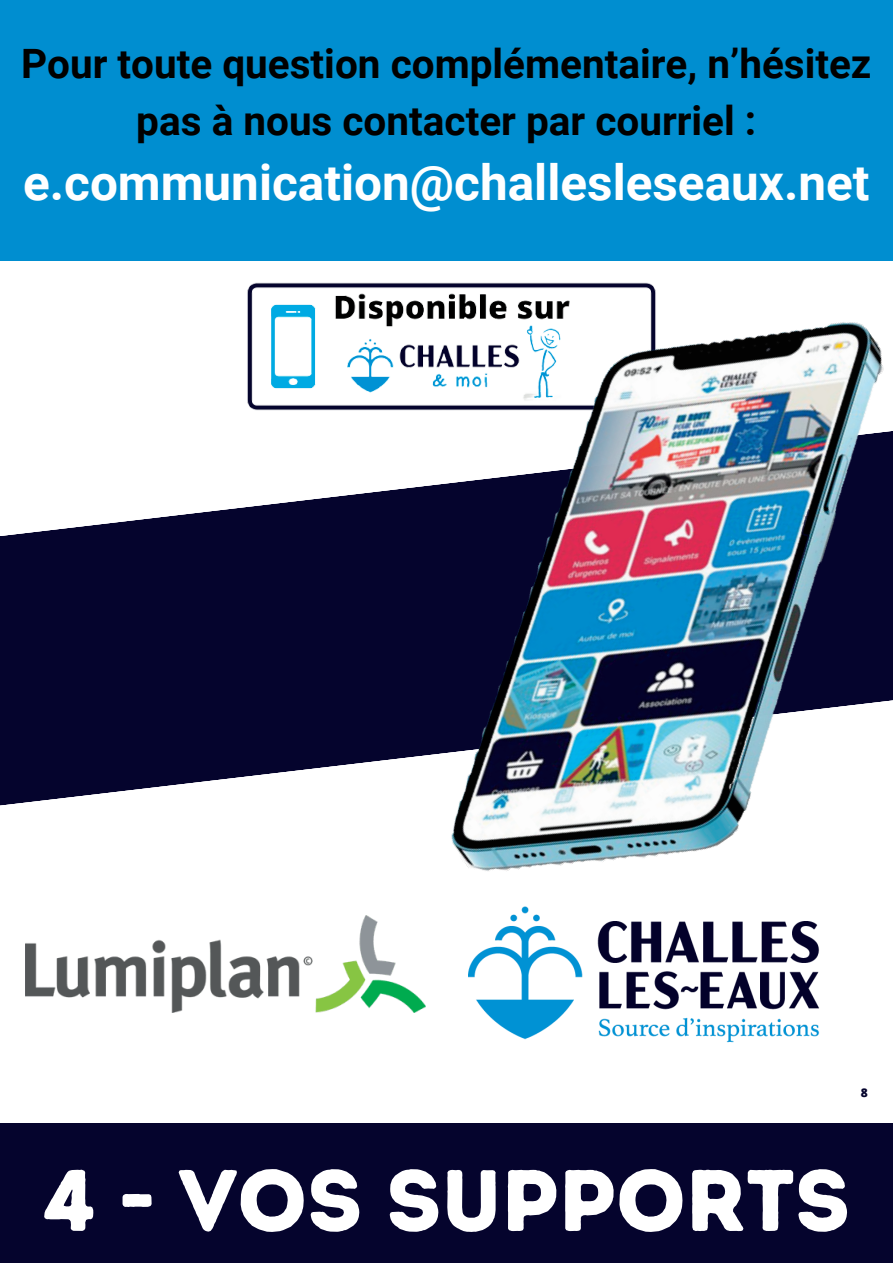
<style>
.page{position:relative;width:893px;height:1264px;background:#fff}
.page>*{position:absolute;margin:0;border:0;box-sizing:border-box;transform-origin:0 0}
.t1{font:86.85px "Intro Rust Base";color:#fff}
.t2{font:700 49.5px "Roboto";color:#fff}
.t3{font:700 40.5px/56.2px "Roboto";color:#000;text-align:center}
.t4{font:800 12px "Open Sans";color:#05042d}
</style>
<div class="page">
<img style="left:0;top:0;width:892px;height:1043px">
<img style="left:26px;top:915px;width:399px;height:97px">
<div style="left:0;top:1123px;width:892px;height:139px;background:#05042d"></div>
<p class="t3" style="left:21px;top:36px;width:851px">Pour toute question complémentaire, n’hésitez pas à nous contacter par courriel :</p>
<p class="t2" style="left:23px;top:154px;width:847px">e.communication@challesleseaux.net</p>
<p class="t4" style="left:860px;top:1084px;width:9px">8</p>
<h1 class="t1" style="left:42px;top:1148px;width:809px">4 - VOS SUPPORTS</h1>
</div>
